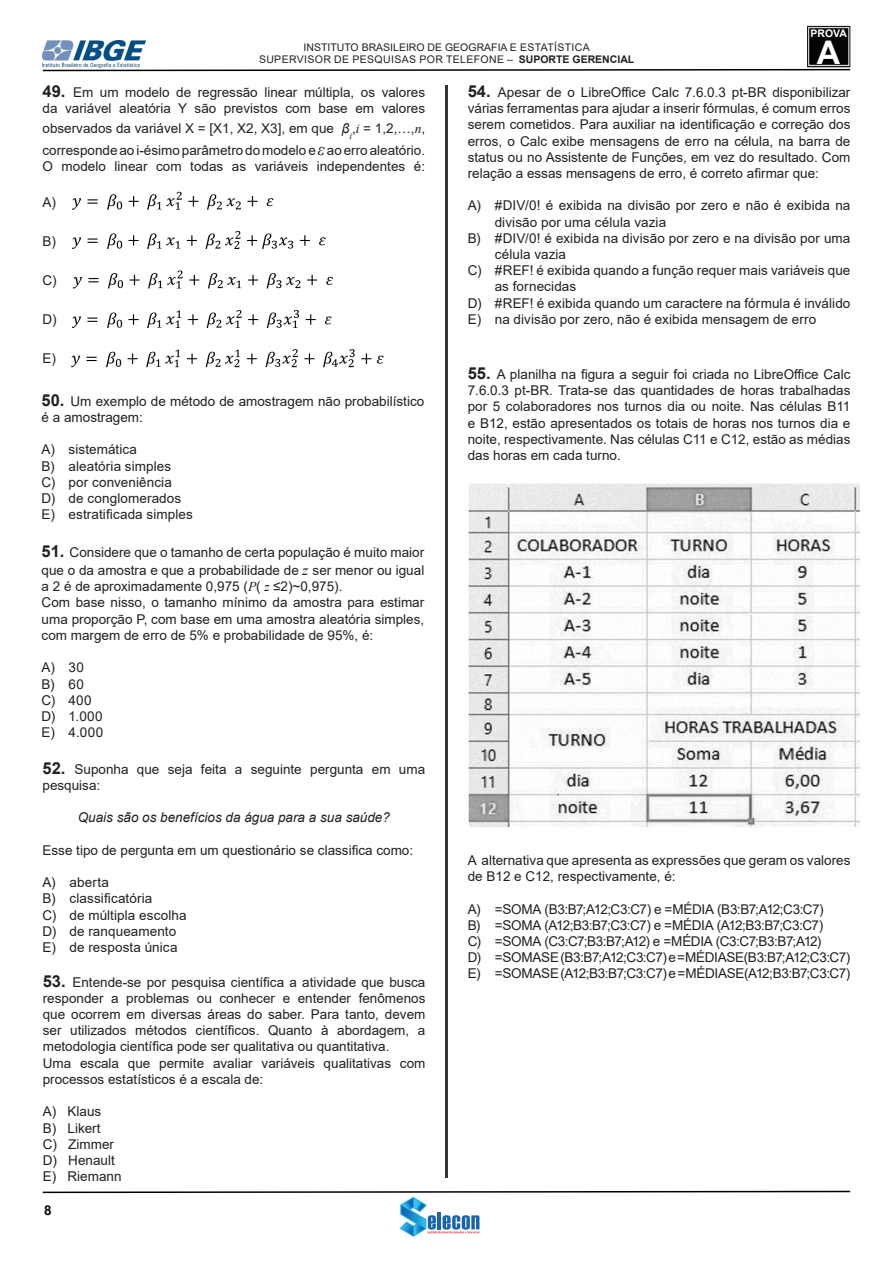
<style>
.page{position:relative;width:893px;height:1263px;background:#fff}
.page>*{position:absolute;margin:0;border:0;box-sizing:border-box;transform-origin:0 0}
.t1{font:700 32.55px "Arial";color:#fff}
.ANUCIADO{font:13.5px/16.2px "Arial";color:#231f20}
.ANUCIADO-2{font:13.5px "Arial";letter-spacing:-.025em;color:#231f20}
.ANUCIADO-3{font:italic 13.5px "Arial";color:#231f20}
.t2{font:700 13.5px "Arial";color:#040503}
.t3{font:10.5px/12.6px "Arial";letter-spacing:.035em;color:#231f20;text-align:center}
.t4{font:700 10.5px "Arial";color:#fff}
.s1{font-weight:700}
.s2{font-weight:700;font-size:16.5px}
.s3{font-style:italic}
.s4{font-family:"Times New Roman";font-style:italic}
.s5{font-family:"Times New Roman";font-style:italic;font-size:18px}
.s6{font-family:"Times New Roman";font-style:italic;font-size:15px}
</style>
<div class="page">
<img style="left:446px;top:85px;width:1px;height:1093px">
<svg style="left:42px;top:68px;width:809px;height:4px"></svg>
<svg style="left:42px;top:1190px;width:809px;height:47px"></svg>
<img style="left:42px;top:40px;width:103px;height:27px">
<div style="left:808px;top:26px;width:42px;height:41px;background:#040503"></div>
<div style="left:807px;top:26px;width:43px;height:41px;border:1px solid #231f20"></div>
<div style="left:808px;top:27px;width:41px;height:39px;border:1px solid #fff"></div>
<img style="left:71px;top:191px;width:313px;height:177px">
<img style="left:468px;top:483px;width:392px;height:345px">
<p class="t4" style="left:811px;top:26px;width:38px">PROVA</p>
<p class="t3" style="left:259px;top:41px;width:377px">INSTITUTO BRASILEIRO DE GEOGRAFIA E ESTATÍSTICA<br>SUPERVISOR DE PESQUISAS POR TELEFONE – <span class="s1">SUPORTE GERENCIAL</span></p>
<h1 class="t1" style="left:817px;top:29px;width:25px">A</h1>
<p class="ANUCIADO" style="left:43px;top:84px;width:384px"><span class="s2">49.</span> Em um modelo de regressão linear múltipla, os valores da variável aleatória Y são previstos com base em valores</p>
<p class="ANUCIADO" style="left:43px;top:117px;width:384px;line-height:21.6px">observados da variável X = [X1, X2, X3], em que <span class="s3">β</span><sub>i</sub>,<span class="s4">i</span> = 1,2,…,<span class="s4">n</span>, corresponde ao i-ésimo parâmetro do modelo e <span class="s5">ε</span> ao erro aleatório.</p>
<p class="ANUCIADO" style="left:43px;top:158px;width:384px">O modelo linear com todas as variáveis independentes é:</p>
<p class="ANUCIADO" style="left:43px;top:194px;width:15px">A)</p>
<p class="ANUCIADO" style="left:43px;top:233px;width:15px">B)</p>
<p class="ANUCIADO" style="left:43px;top:272px;width:16px">C)</p>
<p class="ANUCIADO" style="left:43px;top:311px;width:16px">D)</p>
<p class="ANUCIADO" style="left:43px;top:350px;width:15px">E)</p>
<p class="ANUCIADO" style="left:42px;top:393px;width:384px"><span class="s2">50.</span> Um exemplo de método de amostragem não probabilístico é a amostragem:</p>
<p class="ANUCIADO" style="left:42px;top:441px;width:97px">A) sistemática</p>
<p class="ANUCIADO" style="left:42px;top:458px;width:131px">B) aleatória simples</p>
<p class="ANUCIADO" style="left:42px;top:474px;width:132px">C) por conveniência</p>
<p class="ANUCIADO" style="left:42px;top:490px;width:141px">D) de conglomerados</p>
<p class="ANUCIADO" style="left:42px;top:506px;width:153px">E) estratificada simples</p>
<p class="ANUCIADO" style="left:42px;top:543px;width:384px;line-height:18px"><span class="s2">51.</span> Considere que o tamanho de certa população é muito maior que o da amostra e que a probabilidade de <span class="s6">z</span> ser menor ou igual</p>
<p class="ANUCIADO" style="left:42px;top:578px;width:302px">a 2 é de aproximadamente 0,975 (<span class="s4">P</span>( <span class="s4">z</span> ≤2)~0,975).</p>
<p class="ANUCIADO" style="left:42px;top:594px;width:384px;text-align:justify">Com base nisso, o tamanho mínimo da amostra para estimar uma proporção P, com base em uma amostra aleatória simples, com margem de erro de 5% e probabilidade de 95%, é:</p>
<p class="ANUCIADO" style="left:42px;top:659px;width:44px">A) 30</p>
<p class="ANUCIADO" style="left:42px;top:675px;width:44px">B) 60</p>
<p class="ANUCIADO" style="left:42px;top:692px;width:52px">C) 400</p>
<p class="ANUCIADO" style="left:42px;top:708px;width:63px">D) 1.000</p>
<p class="ANUCIADO" style="left:42px;top:724px;width:63px">E) 4.000</p>
<p class="ANUCIADO" style="left:43px;top:761px;width:384px"><span class="s2">52.</span> Suponha que seja feita a seguinte pergunta em uma pesquisa:</p>
<p class="ANUCIADO-3" style="left:78px;top:809px;width:314px">Quais são os benefícios da água para a sua saúde?</p>
<p class="ANUCIADO" style="left:43px;top:842px;width:372px">Esse tipo de pergunta em um questionário se classifica como:</p>
<p class="ANUCIADO" style="left:43px;top:874px;width:68px">A) aberta</p>
<p class="ANUCIADO" style="left:43px;top:890px;width:111px">B) classificatória</p>
<p class="ANUCIADO" style="left:43px;top:907px;width:145px">C) de múltipla escolha</p>
<p class="ANUCIADO" style="left:43px;top:923px;width:135px">D) de ranqueamento</p>
<p class="ANUCIADO" style="left:43px;top:939px;width:136px">E) de resposta única</p>
<p class="ANUCIADO" style="left:43px;top:974px;width:384px;text-align:justify"><span class="s2">53.</span> Entende-se por pesquisa científica a atividade que busca responder a problemas ou conhecer e entender fenômenos que ocorrem em diversas áreas do saber. Para tanto, devem ser utilizados métodos científicos. Quanto à abordagem, a metodologia científica pode ser qualitativa ou quantitativa.</p>
<p class="ANUCIADO" style="left:43px;top:1055px;width:384px">Uma escala que permite avaliar variáveis qualitativas com processos estatísticos é a escala de:</p>
<p class="ANUCIADO" style="left:43px;top:1103px;width:60px">A) Klaus</p>
<p class="ANUCIADO" style="left:43px;top:1119px;width:59px">B) Likert</p>
<p class="ANUCIADO" style="left:43px;top:1136px;width:73px">C) Zimmer</p>
<p class="ANUCIADO" style="left:43px;top:1152px;width:74px">D) Henault</p>
<p class="ANUCIADO" style="left:43px;top:1168px;width:80px">E) Riemann</p>
<p class="t2" style="left:44px;top:1201px;width:9px">8</p>
<p class="ANUCIADO" style="left:468px;top:84px;width:384px;text-align:justify"><span class="s2">54.</span> Apesar de o LibreOffice Calc 7.6.0.3 pt-BR disponibilizar várias ferramentas para ajudar a inserir fórmulas, é comum erros serem cometidos. Para auxiliar na identificação e correção dos erros, o Calc exibe mensagens de erro na célula, na barra de status ou no Assistente de Funções, em vez do resultado. Com relação a essas mensagens de erro, é correto afirmar que:</p>
<p class="ANUCIADO" style="left:495px;top:198px;width:357px;text-indent:-27px">A) #DIV/0! é exibida na divisão por zero e não é exibida na divisão por uma célula vazia</p>
<p class="ANUCIADO" style="left:495px;top:230px;width:357px;text-indent:-27px">B) #DIV/0! é exibida na divisão por zero e na divisão por uma célula vazia</p>
<p class="ANUCIADO" style="left:495px;top:262px;width:357px;text-indent:-27px">C) #REF! é exibida quando a função requer mais variáveis que as fornecidas</p>
<p class="ANUCIADO" style="left:468px;top:295px;width:384px">D) #REF! é exibida quando um caractere na fórmula é inválido</p>
<p class="ANUCIADO" style="left:468px;top:311px;width:350px">E) na divisão por zero, não é exibida mensagem de erro</p>
<p class="ANUCIADO" style="left:468px;top:366px;width:384px;text-align:justify"><span class="s2">55.</span> A planilha na figura a seguir foi criada no LibreOffice Calc 7.6.0.3 pt-BR. Trata-se das quantidades de horas trabalhadas por 5 colaboradores nos turnos dia ou noite. Nas células B11 e B12, estão apresentados os totais de horas nos turnos dia e noite, respectivamente. Nas células C11 e C12, estão as médias das horas em cada turno.</p>
<p class="ANUCIADO" style="left:468px;top:852px;width:384px">A alternativa que apresenta as expressões que geram os valores de B12 e C12, respectivamente, é:</p>
<p class="ANUCIADO-2" style="left:468px;top:900px;width:358px">A) =SOMA (B3:B7;A12;C3:C7) e =MÉDIA (B3:B7;A12;C3:C7)</p>
<p class="ANUCIADO-2" style="left:468px;top:916px;width:357px">B) =SOMA (A12;B3:B7;C3:C7) e =MÉDIA (A12;B3:B7;C3:C7)</p>
<p class="ANUCIADO-2" style="left:468px;top:932px;width:355px">C) =SOMA (C3:C7;B3:B7;A12) e =MÉDIA (C3:C7;B3:B7;A12)</p>
<p class="ANUCIADO-2" style="left:468px;top:948px;width:384px">D) =SOMASE (B3:B7;A12;C3:C7) e =MÉDIASE(B3:B7;A12;C3:C7)</p>
<p class="ANUCIADO-2" style="left:468px;top:964px;width:384px">E) =SOMASE (A12;B3:B7;C3:C7) e =MÉDIASE(A12;B3:B7;C3:C7)</p>
</div>
